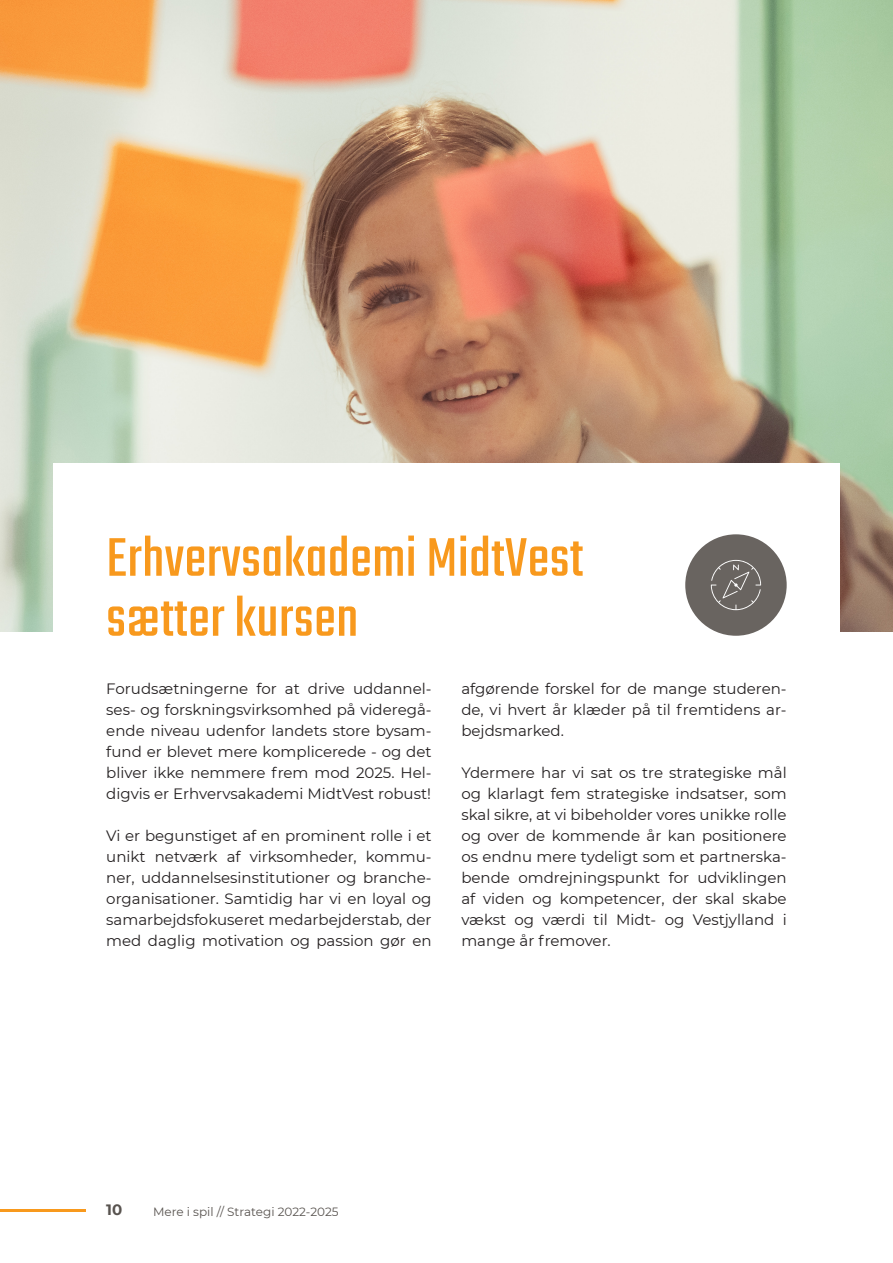
<style>
.page{position:relative;width:893px;height:1263px;background:#fff}
.page>*{position:absolute;margin:0;border:0;box-sizing:border-box;transform-origin:0 0}
.Section_title{font:60px/60px "Teko";letter-spacing:.01em;color:#f8991d}
.Brødtekst{font:15px/21px "Montserrat";color:#231f20;text-align:justify}
.t1{font:700 15px "Montserrat";color:#58534f}
.t2{font:12px "Montserrat";color:#58534f}
</style>
<div class="page">
<hr style="left:0;top:1210px;width:85px;height:2px;background:#f8991d">
<img style="left:0;top:0;width:893px;height:631px">
<div style="left:53px;top:463px;width:787px;height:175px;background:#fff"></div>
<div style="left:685px;top:534px;width:102px;height:102px;background:#696460;border-radius:50%"></div>
<svg style="left:711px;top:560px;width:50px;height:50px"></svg>
<p class="Section_title" style="left:106px;top:532px;width:478px">Erhvervsakademi MidtVest sætter kursen</p>
<p class="Brødtekst" style="left:106px;top:678px;width:327px">Forudsætningerne for at drive uddannel&shy;ses- og forskningsvirksomhed på videregå&shy;ende niveau udenfor landets store bysam&shy;fund er blevet mere komplicerede - og det bliver ikke nemmere frem mod 2025. Hel&shy;digvis er Erhvervsakademi MidtVest robust!</p>
<p class="Brødtekst" style="left:106px;top:825px;width:327px">Vi er begunstiget af en prominent rolle i et unikt netværk af virksomheder, kommu&shy;ner, uddannelsesinstitutioner og branche&shy;organisationer. Samtidig har vi en loyal og samarbejdsfokuseret medarbejderstab, der med daglig motivation og passion gør en</p>
<p class="Brødtekst" style="left:461px;top:678px;width:327px">afgørende forskel for de mange studeren&shy;de, vi hvert år klæder på til fremtidens ar&shy;bejdsmarked.</p>
<p class="Brødtekst" style="left:461px;top:762px;width:327px">Ydermere har vi sat os tre strategiske mål og klarlagt fem strategiske indsatser, som skal sikre, at vi bibeholder vores unikke rolle og over de kommende år kan positionere os endnu mere tydeligt som et partnerska&shy;bende omdrejningspunkt for udviklingen af viden og kompetencer, der skal skabe vækst og værdi til Midt- og Vestjylland i mange år fremover.</p>
<p class="t1" style="left:106px;top:1199px;width:18px">10</p>
<p class="t2" style="left:153px;top:1203px;width:187px">Mere i spil // Strategi 2022-2025</p>
</div>
